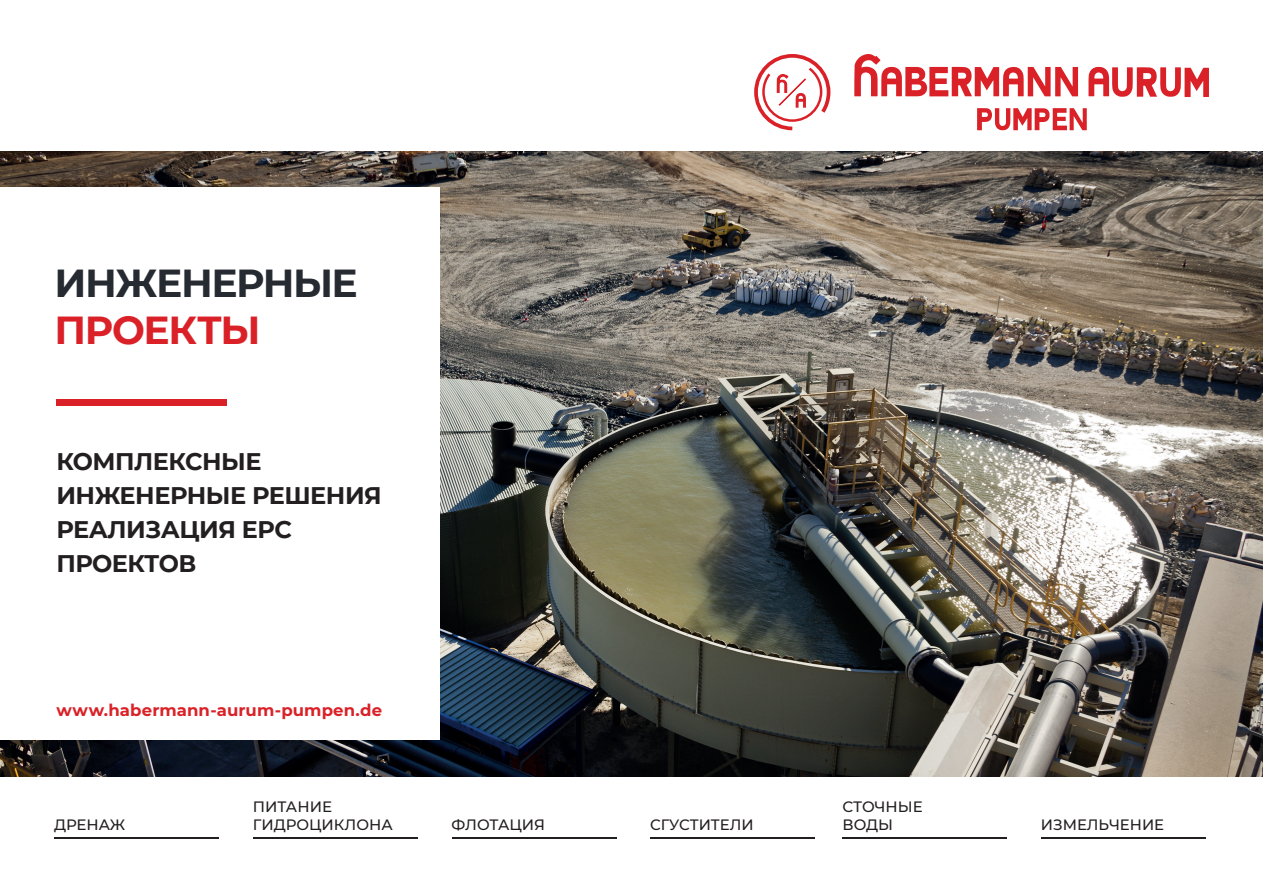
<style>
.page{position:relative;width:1263px;height:893px;background:#fff}
.page>*{position:absolute;margin:0;border:0;box-sizing:border-box;transform-origin:0 0}
.t1{font:700 39px "Montserrat";letter-spacing:-.04em;color:#262a31}
.t2{font:700 39px "Montserrat";letter-spacing:-.035em;color:#da2128}
.t3{font:700 24px/33.8px "Montserrat";letter-spacing:-.02em;color:#231f20}
.t4{font:700 16.5px "Montserrat";letter-spacing:.005em;color:#da2128}
.t5{font:500 15px/18px "Montserrat";color:#231f20}
</style>
<div class="page">
<svg style="left:854px;top:54px;width:224px;height:42px"></svg>
<svg style="left:1088px;top:67px;width:121px;height:30px"></svg>
<svg style="left:977px;top:108px;width:110px;height:22px"></svg>
<svg style="left:754px;top:54px;width:77px;height:77px"></svg>
<img style="left:0;top:151px;width:1263px;height:625px">
<div style="left:0;top:187px;width:439px;height:553px;background:#fff"></div>
<div style="left:56px;top:400px;width:170px;height:6px;background:#da2128"></div>
<hr style="left:54px;top:837px;width:165px;height:2px;background:#231f20">
<hr style="left:253px;top:837px;width:165px;height:2px;background:#231f20">
<hr style="left:452px;top:837px;width:164px;height:2px;background:#231f20">
<hr style="left:842px;top:837px;width:165px;height:2px;background:#231f20">
<hr style="left:650px;top:837px;width:165px;height:2px;background:#231f20">
<hr style="left:1041px;top:837px;width:165px;height:2px;background:#231f20">
<h1 class="t1" style="left:55px;top:255px;width:305px">ИНЖЕНЕРНЫЕ</h1>
<h1 class="t2" style="left:55px;top:302px;width:207px">ПРОЕКТЫ</h1>
<h2 class="t3" style="left:56px;top:444px;width:327px">КОМПЛЕКСНЫЕ<br>ИНЖЕНЕРНЫЕ РЕШЕНИЯ<br>РЕАЛИЗАЦИЯ EPC<br>ПРОЕКТОВ</h2>
<p class="t4" style="left:56px;top:698px;width:327px">www.habermann-aurum-pumpen.de</p>
<p class="t5" style="left:54px;top:815px;width:73px">ДРЕНАЖ</p>
<p class="t5" style="left:253px;top:797px;width:141px">ПИТАНИЕ<br>ГИДРОЦИКЛОНА</p>
<p class="t5" style="left:452px;top:815px;width:95px">ФЛОТАЦИЯ</p>
<p class="t5" style="left:842px;top:797px;width:82px">СТОЧНЫЕ</p>
<p class="t5" style="left:650px;top:815px;width:105px">СГУСТИТЕЛИ</p>
<p class="t5" style="left:842px;top:815px;width:52px">ВОДЫ</p>
<p class="t5" style="left:1041px;top:815px;width:125px">ИЗМЕЛЬЧЕНИЕ</p>
</div>
